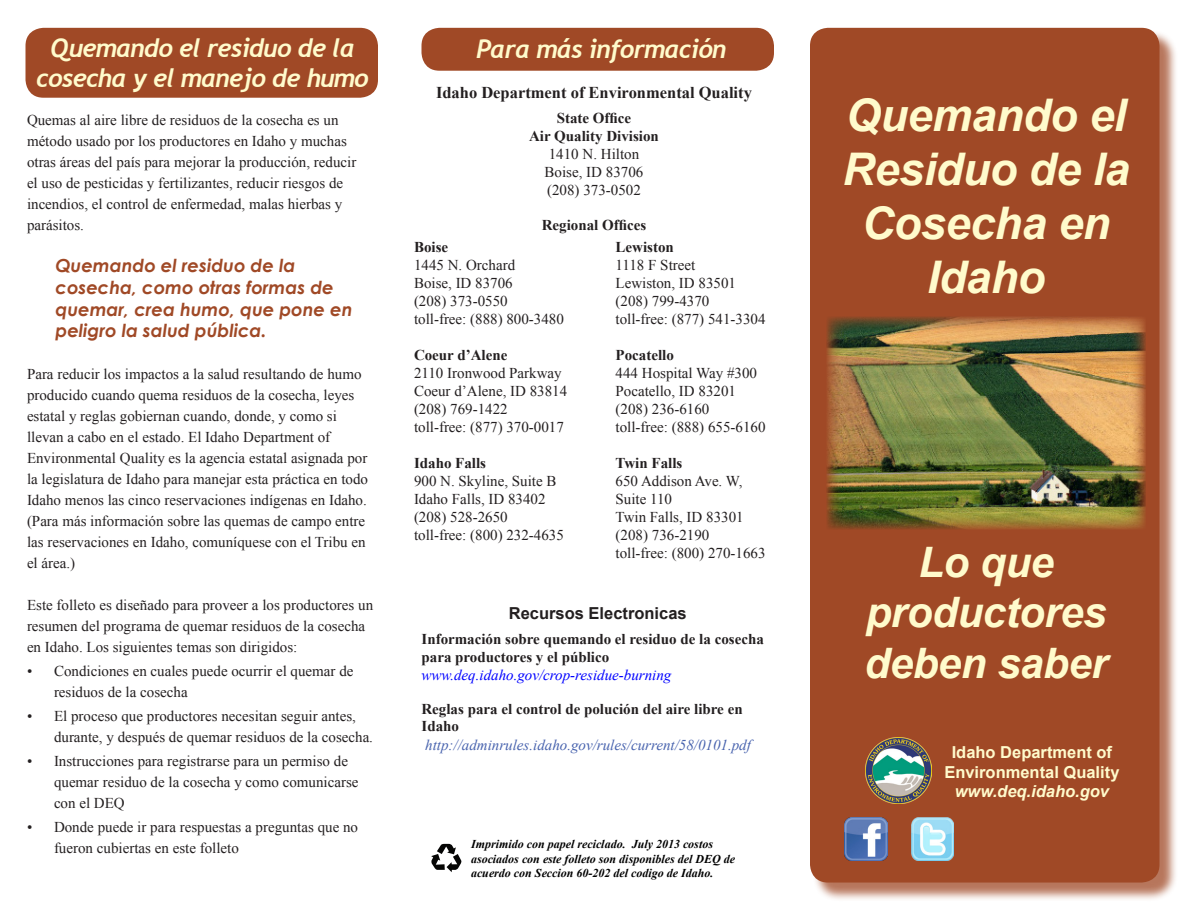
<style>
.page{position:relative;width:1188px;height:918px;background:#fff}
.page>*{position:absolute;margin:0;border:0;box-sizing:border-box;transform-origin:0 0}
.t1{font:italic 700 45px/54px "Arial";letter-spacing:-.01em;color:#fffbcc;text-align:center}
.t2{font:italic 700 42px/50.4px "Arial";letter-spacing:-.01em;color:#fffbcc;text-align:center}
.t3{font:italic 700 25.5px "Trebuchet";letter-spacing:-.03em;color:#fffbcc}
.t4{font:italic 700 18px/21.6px "Century Gothic";color:#a04926}
.t5{font:700 16.5px "Arial";color:#fffbcc}
.t6{font:700 16.5px "Times New Roman";color:#231f20}
.t7{font:700 16.5px "Arial";color:#231f20}
.t8{font:italic 700 16.5px "Arial";color:#fffbcc}
.t9{font:15px/21px "Times New Roman";color:#231f20}
.t10{font:700 15px/18px "Times New Roman";color:#231f20}
.t11{font:italic 15px "Times New Roman";color:#4863ae}
.t12{font:italic 15px "Times New Roman";color:#00f}
.t13{font:italic 700 12px/14.4px "Times New Roman";color:#000}
</style>
<div class="page">
<div style="left:812px;top:30px;width:366px;height:871px;background:#a04926;opacity:.75"></div>
<div style="left:810px;top:28px;width:350px;height:855px;background:#a04926;border-radius:18px"></div>
<div style="left:422px;top:28px;width:352px;height:43px;background:#a04926;border-radius:18px"></div>
<div style="left:26px;top:28px;width:352px;height:70px;background:#a04926;border-radius:18px"></div>
<img style="left:826px;top:317px;width:320px;height:212px">
<svg style="left:431px;top:844px;width:31px;height:28px"></svg>
<img style="left:844px;top:817px;width:44px;height:43px">
<img style="left:911px;top:817px;width:42px;height:44px">
<img style="left:865px;top:737px;width:66px;height:67px">
<p class="t3" style="left:50px;top:32px;width:306px">Quemando el residuo de la</p>
<p class="t3" style="left:476px;top:33px;width:252px">Para más información</p>
<p class="t3" style="left:36px;top:63px;width:334px">cosecha y el manejo de humo</p>
<p class="t6" style="left:436px;top:81px;width:317px">Idaho Department of Environmental Quality</p>
<p class="t10" style="left:557px;top:108px;width:76px">State Office</p>
<p class="t10" style="left:529px;top:126px;width:131px">Air Quality Division</p>
<p class="t9" style="left:549px;top:143px;width:92px">1410 N. Hilton</p>
<p class="t9" style="left:545px;top:161px;width:100px">Boise, ID 83706</p>
<p class="t9" style="left:547px;top:179px;width:95px">(208) 373-0502</p>
<p class="t9" style="left:27px;top:109px;width:331px">Quemas al aire libre de residuos de la cosecha es un método usado por los productores en Idaho y muchas otras áreas del país para mejorar la producción, reducir el uso de pesticidas y fertilizantes, reducir riesgos de incendios, el control de enfermedad, malas hierbas y parásitos.</p>
<p class="t4" style="left:56px;top:254px;width:298px">Quemando el residuo de la cosecha, como otras formas de quemar, crea humo, que pone en peligro la salud pública.</p>
<p class="t9" style="left:27px;top:363px;width:343px">Para reducir los impactos a la salud resultando de humo producido cuando quema residuos de la cosecha, leyes estatal y reglas gobiernan cuando, donde, y como si llevan a cabo en el estado. El Idaho Department of Environmental Quality es la agencia estatal asignada por la legislatura de Idaho para manejar esta práctica en todo Idaho menos las cinco reservaciones indígenas en Idaho. (Para más información sobre las quemas de campo entre las reservaciones en Idaho, comuníquese con el Tribu en el área.)</p>
<p class="t9" style="left:27px;top:594px;width:348px">Este folleto es diseñado para proveer a los productores un resumen del programa de quemar residuos de la cosecha en Idaho. Los siguientes temas son dirigidos:</p>
<p class="t9" style="left:54px;top:660px;width:301px;text-indent:-27px">• Condiciones en cuales puede ocurrir el quemar de residuos de la cosecha</p>
<p class="t9" style="left:54px;top:705px;width:321px;text-indent:-27px">• El proceso que productores necesitan seguir antes, durante, y después de quemar residuos de la cosecha.</p>
<p class="t9" style="left:54px;top:750px;width:306px;text-indent:-27px">• Instrucciones para registrarse para un permiso de quemar residuo de la cosecha y como comunicarse con el DEQ</p>
<p class="t9" style="left:54px;top:816px;width:306px;text-indent:-27px">• Donde puede ir para respuestas a preguntas que no fueron cubiertas en este folleto</p>
<p class="t10" style="left:542px;top:215px;width:106px">Regional Offices</p>
<p class="t10" style="left:414px;top:238px;width:36px">Boise</p>
<p class="t9" style="left:414px;top:254px;width:103px">1445 N. Orchard</p>
<p class="t9" style="left:414px;top:272px;width:100px">Boise, ID 83706</p>
<p class="t9" style="left:414px;top:290px;width:95px">(208) 373-0550</p>
<p class="t9" style="left:414px;top:308px;width:151px">toll-free: (888) 800-3480</p>
<p class="t10" style="left:414px;top:346px;width:95px">Coeur d’Alene</p>
<p class="t9" style="left:414px;top:362px;width:149px">2110 Ironwood Parkway</p>
<p class="t9" style="left:414px;top:380px;width:155px">Coeur d’Alene, ID 83814</p>
<p class="t9" style="left:414px;top:398px;width:95px">(208) 769-1422</p>
<p class="t9" style="left:414px;top:416px;width:151px">toll-free: (877) 370-0017</p>
<p class="t10" style="left:414px;top:454px;width:74px">Idaho Falls</p>
<p class="t9" style="left:414px;top:470px;width:144px">900 N. Skyline, Suite B</p>
<p class="t9" style="left:414px;top:488px;width:133px">Idaho Falls, ID 83402</p>
<p class="t9" style="left:414px;top:506px;width:95px">(208) 528-2650</p>
<p class="t9" style="left:414px;top:524px;width:151px">toll-free: (800) 232-4635</p>
<p class="t10" style="left:616px;top:238px;width:60px">Lewiston</p>
<p class="t9" style="left:616px;top:254px;width:81px">1118 F Street</p>
<p class="t9" style="left:616px;top:272px;width:122px">Lewiston, ID 83501</p>
<p class="t9" style="left:616px;top:290px;width:95px">(208) 799-4370</p>
<p class="t9" style="left:616px;top:308px;width:151px">toll-free: (877) 541-3304</p>
<p class="t10" style="left:616px;top:346px;width:60px">Pocatello</p>
<p class="t9" style="left:616px;top:362px;width:143px">444 Hospital Way #300</p>
<p class="t9" style="left:616px;top:380px;width:122px">Pocatello, ID 83201</p>
<p class="t9" style="left:616px;top:398px;width:95px">(208) 236-6160</p>
<p class="t9" style="left:616px;top:416px;width:151px">toll-free: (888) 655-6160</p>
<p class="t10" style="left:616px;top:454px;width:68px">Twin Falls</p>
<p class="t9" style="left:616px;top:472px;width:128px;line-height:18px">650 Addison Ave. W,<br>Suite 110</p>
<p class="t9" style="left:616px;top:506px;width:130px">Twin Falls, ID 83301</p>
<p class="t9" style="left:616px;top:524px;width:95px">(208) 736-2190</p>
<p class="t9" style="left:616px;top:542px;width:151px">toll-free: (800) 270-1663</p>
<p class="t7" style="left:509px;top:602px;width:179px">Recursos Electronicas</p>
<p class="t10" style="left:422px;top:630px;width:344px">Información sobre quemando el residuo de la cosecha para productores y el público</p>
<p class="t12" style="left:422px;top:665px;width:251px">www.deq.idaho.gov/crop-residue-burning</p>
<p class="t10" style="left:422px;top:701px;width:323px;line-height:16.2px">Reglas para el control de polución del aire libre en<br>Idaho</p>
<p class="t11" style="left:425px;top:735px;width:327px">http://adminrules.idaho.gov/rules/current/58/0101.pdf</p>
<p class="t13" style="left:471px;top:837px;width:265px">Imprimido con papel reciclado. July 2013 costos asociados con este folleto son disponibles del DEQ de acuerdo con Seccion 60-202 del codigo de Idaho.</p>
<p class="t1" style="left:843px;top:89px;width:289px">Quemando el<br>Residuo de la<br>Cosecha en<br>Idaho</p>
<p class="t2" style="left:865px;top:539px;width:245px">Lo que productores deben saber</p>
<p class="t5" style="left:952px;top:741px;width:162px">Idaho Department of</p>
<p class="t5" style="left:944px;top:761px;width:177px">Environmental Quality</p>
<p class="t8" style="left:955px;top:781px;width:156px">www.deq.idaho.gov</p>
</div>
